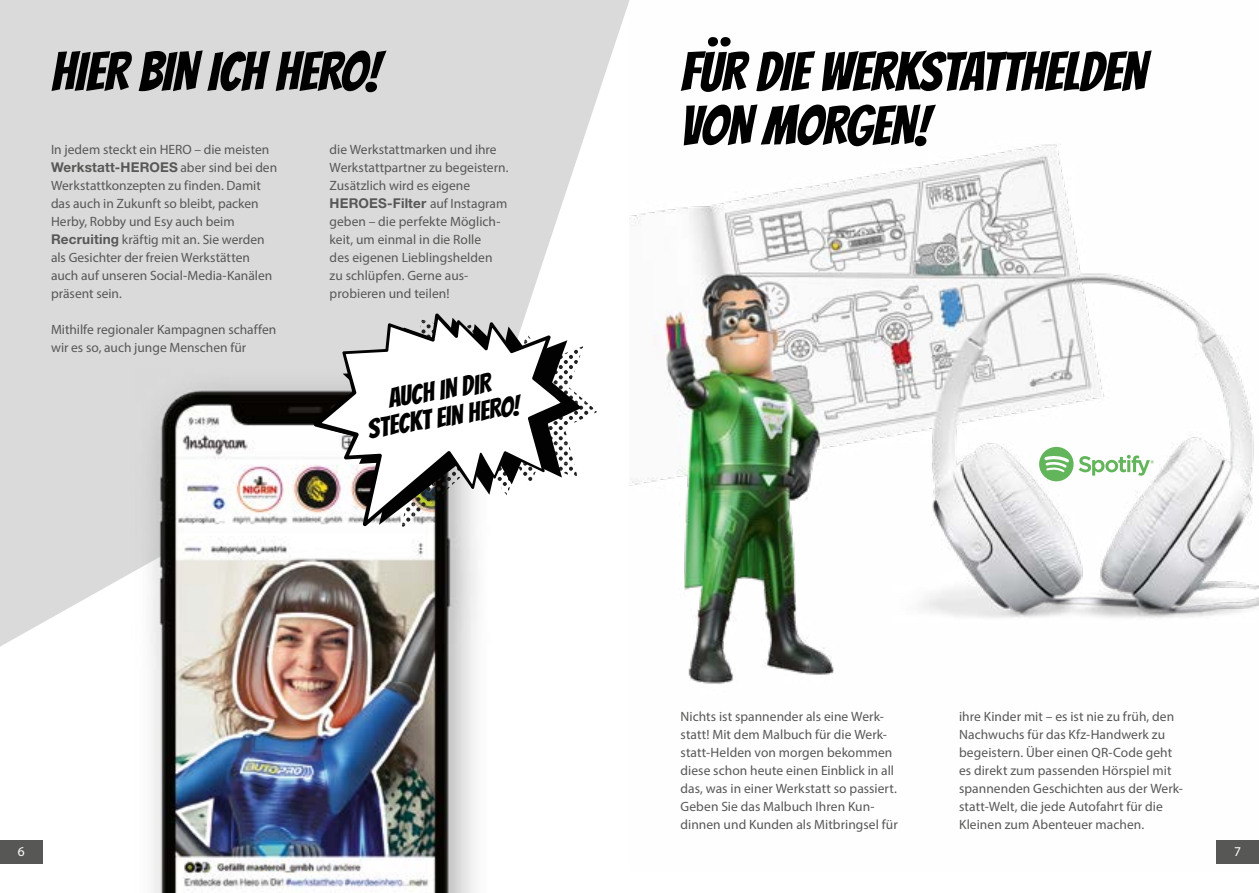
<style>
.page{position:relative;width:1259px;height:893px;background:#fff}
.page>*{position:absolute;margin:0;border:0;box-sizing:border-box;transform-origin:0 0}
.t1{font:54px/54px "Bangers";color:#000}
.t2{font:27px/27px "Bangers";color:#000;text-align:center}
.t3{font:13.5px/18px "Myriad Pro";color:#575756}
.t4{font:700 13.5px "Helvetica Neue";letter-spacing:.01em;color:#575756}
.t5{font:13.5px "Myriad Pro";color:#fff}
.s1{font-family:"Myriad Pro";font-weight:400}
.s2{font-family:"Helvetica Neue";font-weight:700}
</style>
<div class="page">
<img style="left:629px;top:0;width:630px;height:684px">
<svg style="left:0;top:0;width:629px;height:647px;fill:#dadada"></svg>
<img style="left:135px;top:368px;width:356px;height:525px">
<svg style="left:351px;top:319px;width:246px;height:213px"></svg>
<svg style="left:563px;top:318px;width:18px;height:207px"></svg>
<svg style="left:314px;top:313px;width:249px;height:214px"></svg>
<svg style="left:1039px;top:447px;width:115px;height:34px"></svg>
<div style="left:1216px;top:840px;width:43px;height:24px;background:#575756"></div>
<div style="left:0;top:840px;width:43px;height:24px;background:#575756"></div>
<h1 class="t1" style="left:51px;top:45px;width:330px">HIER BIN ICH HERO!</h1>
<p class="t3" style="left:51px;top:140px;width:220px">In jedem steckt ein HERO – die meisten</p>
<p class="t4" style="left:51px;top:159px;width:228px">Werkstatt-HEROES <span class="s1">aber sind bei den</span></p>
<p class="t3" style="left:51px;top:176px;width:223px">Werkstattkonzepten zu finden. Damit das auch in Zukunft so bleibt, packen Herby, Robby und Esy auch beim <span class="s2">Recruiting</span> kräftig mit an. Sie werden als Gesichter der freien Werkstätten auch auf unseren Social-Media-Kanälen präsent sein.</p>
<p class="t3" style="left:51px;top:320px;width:227px">Mithilfe regionaler Kampagnen schaffen wir es so, auch junge Menschen für</p>
<p class="t3" style="left:330px;top:140px;width:180px">die Werkstattmarken und ihre<br>Werkstattpartner zu begeistern.<br>Zusätzlich wird es eigene</p>
<p class="t4" style="left:330px;top:195px;width:179px">HEROES-Filter <span class="s1">auf Instagram</span></p>
<p class="t3" style="left:330px;top:212px;width:172px">geben – die perfekte Möglich&shy;keit, um einmal in die Rolle des eigenen Lieblingshelden zu schlüpfen. Gerne aus&shy;probieren und teilen!</p>
<h2 class="t2" style="left:361px;top:389px;width:155px;rotate:-9deg">AUCH IN DIR<br>STECKT EIN HERO!</h2>
<h1 class="t1" style="left:680px;top:45px;width:467px">FÜR DIE WERKSTATTHELDEN<br>VON MORGEN!</h1>
<p class="t3" style="left:680px;top:707px;width:219px">Nichts ist spannender als eine Werk&shy;statt! Mit dem Malbuch für die Werk&shy;statt-Helden von morgen bekommen diese schon heute einen Einblick in all das, was in einer Werkstatt so passiert.<br>Geben Sie das Malbuch Ihren Kun&shy;dinnen und Kunden als Mitbringsel für</p>
<p class="t3" style="left:959px;top:707px;width:225px">ihre Kinder mit – es ist nie zu früh, den Nachwuchs für das Kfz-Handwerk zu begeistern. Über einen QR-Code geht es direkt zum passenden Hörspiel mit spannenden Geschichten aus der Werk&shy;statt-Welt, die jede Autofahrt für die Kleinen zum Abenteuer machen.</p>
<p class="t5" style="left:18px;top:843px;width:8px">6</p>
<p class="t5" style="left:1234px;top:843px;width:8px">7</p>
</div>
